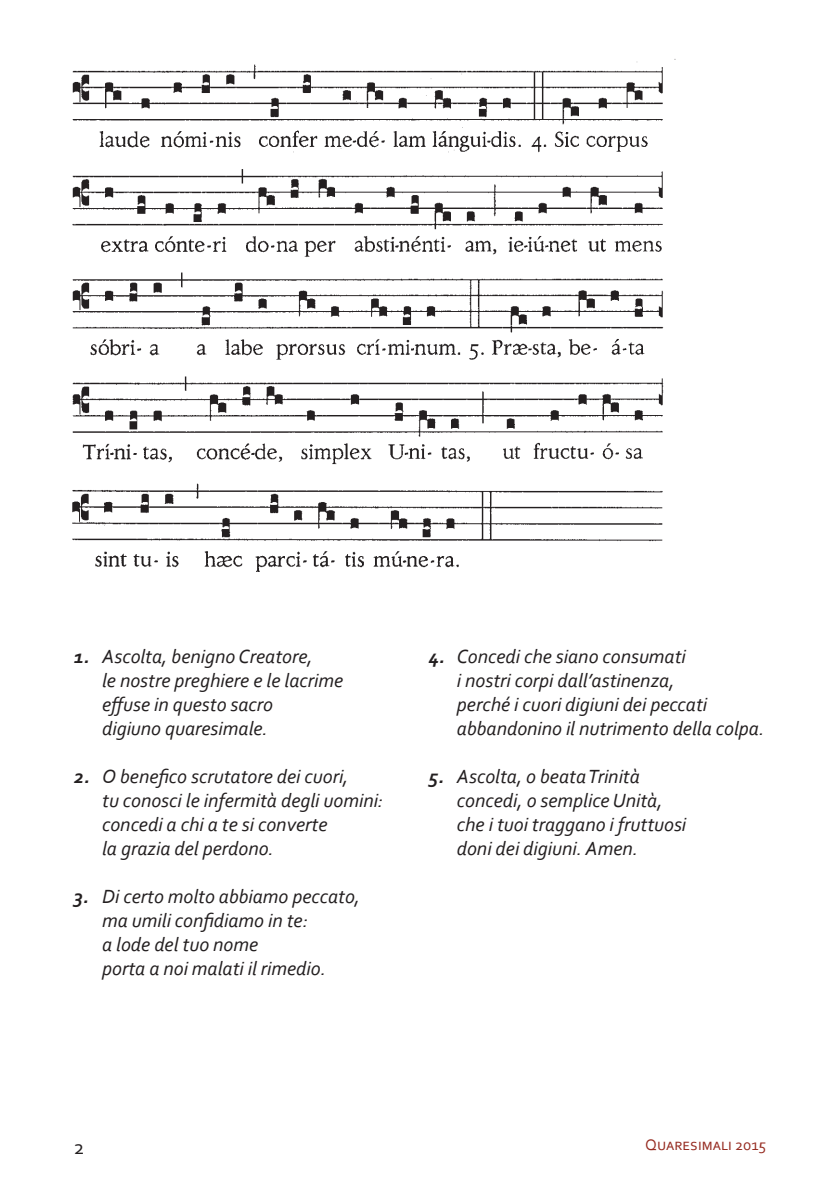
<style>
.page{position:relative;width:840px;height:1191px;background:#fff}
.page>*{position:absolute;margin:0;border:0;box-sizing:border-box;transform-origin:0 0}
.t1{font:21px "Corbel";color:#231f20}
.t2{font:italic 20px/24px "Corbel";color:#231f20}
.t3{font:16px "Corbel";color:#962c22}
.s1{font-weight:700}
</style>
<div class="page">
<img style="left:72px;top:59px;width:604px;height:403px">
<img style="left:72px;top:462px;width:591px;height:110px">
<p class="t2" style="left:102px;top:644px;width:242px;text-indent:-28px"><span class="s1">1.</span> Ascolta, benigno Creatore,<br>le nostre preghiere e le lacrime effuse in questo sacro<br>digiuno quaresimale.</p>
<p class="t2" style="left:102px;top:764px;width:282px;text-indent:-28px"><span class="s1">2.</span> O benefico scrutatore dei cuori,<br>tu conosci le infermità degli uomini: concedi a chi a te si converte<br>la grazia del perdono.</p>
<p class="t2" style="left:102px;top:884px;width:259px;text-indent:-28px"><span class="s1">3.</span> Di certo molto abbiamo peccato, ma umili confidiamo in te:<br>a lode del tuo nome<br>porta a noi malati il rimedio.</p>
<p class="t2" style="left:456px;top:644px;width:309px;text-indent:-28px"><span class="s1">4.</span> Concedi che siano consumati<br>i nostri corpi dall’astinenza,<br>perché i cuori digiuni dei peccati abbandonino il nutrimento della colpa.</p>
<p class="t2" style="left:456px;top:764px;width:231px;text-indent:-28px"><span class="s1">5.</span> Ascolta, o beata Trinità concedi, o semplice Unità, che i tuoi traggano i fruttuosi doni dei digiuni. Amen.</p>
<p class="t1" style="left:74px;top:1134px;width:12px">2</p>
<p class="t3" style="left:645px;top:1135px;width:122px">Quaresimali 2015</p>
</div>
